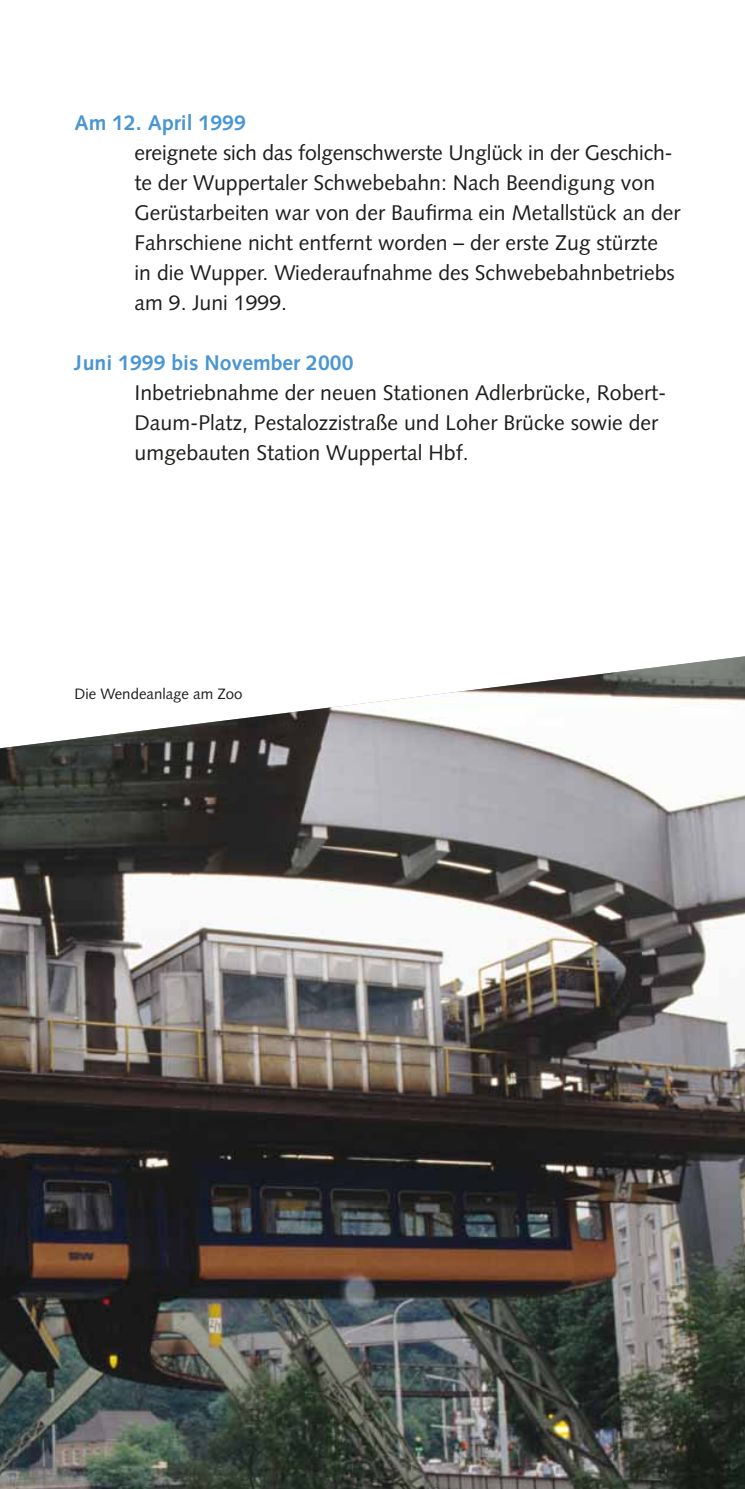
<style>
.page{position:relative;width:745px;height:1489px;background:#fff}
.page>*{position:absolute;margin:0;border:0;box-sizing:border-box;transform-origin:0 0}
.t1{font:21.25px/30px "Syntax";color:#1d1d1b}
.t2{font:700 21.25px "Syntax";color:#4a96d2}
.t3{font:15px "Syntax";color:#1d1d1b}
</style>
<div class="page">
<img style="left:0;top:656px;width:744px;height:832px">
<p class="t2" style="left:74px;top:114px;width:173px">Am 12. April 1999</p>
<p class="t1" style="left:134px;top:139px;width:547px">ereignete sich das folgenschwerste Unglück in der Geschich&shy;te der Wuppertaler Schwebebahn: Nach Beendigung von Gerüstarbeiten war von der Baufirma ein Metallstück an der Fahrschiene nicht entfernt worden – der erste Zug stürzte<br>in die Wupper. Wiederaufnahme des Schwebebahnbetriebs am 9. Juni 1999.</p>
<p class="t2" style="left:74px;top:354px;width:280px">Juni 1999 bis November 2000</p>
<p class="t1" style="left:134px;top:379px;width:533px">Inbetriebnahme der neuen Stationen Adlerbrücke, Robert-<br>Daum-Platz, Pestalozzistraße und Loher Brücke sowie der umgebauten Station Wuppertal Hbf.</p>
<p class="t3" style="left:74px;top:688px;width:169px">Die Wendeanlage am Zoo</p>
</div>
